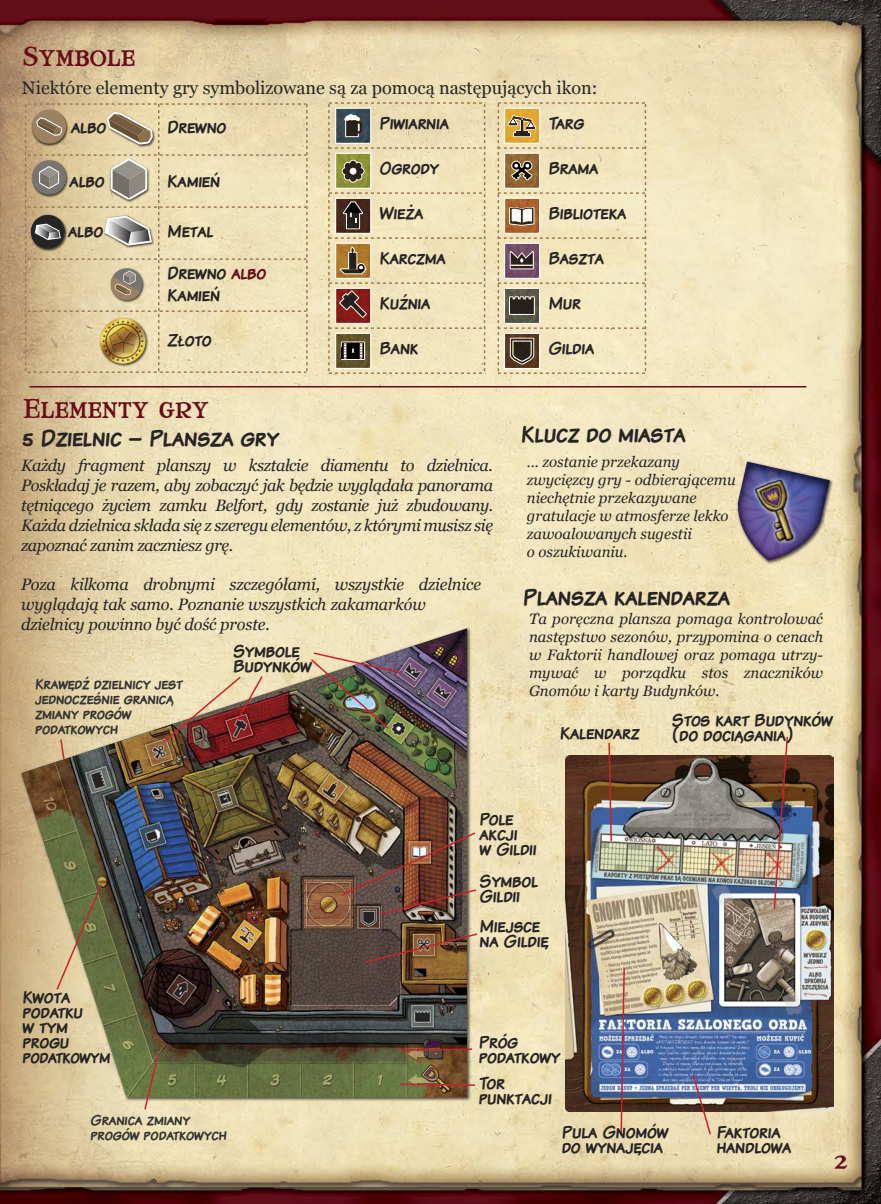
<style>
.page{position:relative;width:881px;height:1204px;background:#fff}
.page>*{position:absolute;margin:0;border:0;box-sizing:border-box;transform-origin:0 0}
.t1{font:24px "Komika Display Kaps";letter-spacing:.025em;color:#272425}
.t2{font:24px "Mary Jane Small Caps";letter-spacing:.025em;color:#680c18}
.t3{font:18px/15px "Komika Display Kaps";letter-spacing:.025em;color:#272425}
.t4{font:18px "Georgia";color:#272425}
.t5{font:italic 16.5px/19.8px "Georgia";letter-spacing:-.01em;color:#272425;text-align:justify}
.t6{font:italic 15px/18px "Georgia";color:#272425;text-align:justify}
.t7{font:15px/15px "Komika Display Kaps";letter-spacing:.025em;color:#333}
.s1{color:#680c18}
.s2{font-size:15px}
</style>
<div class="page">
<img style="left:0;top:0;width:880px;height:1203px">
<img style="left:565px;top:755px;width:268px;height:356px">
<img style="left:19px;top:626px;width:453px;height:476px">
<img style="left:21px;top:628px;width:445px;height:469px">
<img style="left:89px;top:373px;width:69px;height:3px">
<img style="left:364px;top:932px;width:114px;height:31px">
<img style="left:161px;top:674px;width:103px;height:69px">
<svg style="left:55px;top:882px;width:48px;height:109px;background:#969165"></svg>
<hr style="left:30px;top:386px;width:776px;height:1px;background:#680c18">
<svg style="left:607px;top:741px;width:5px;height:101px"></svg>
<img style="left:772px;top:735px;width:16px;height:175px">
<svg style="left:619px;top:966px;width:6px;height:170px"></svg>
<svg style="left:691px;top:1073px;width:20px;height:62px"></svg>
<img style="left:340px;top:831px;width:137px;height:84px">
<svg style="left:143px;top:1051px;width:17px;height:60px"></svg>
<img style="left:309px;top:651px;width:93px;height:79px">
<svg style="left:59px;top:737px;width:7px;height:23px"></svg>
<svg style="left:397px;top:1047px;width:76px;height:4px"></svg>
<svg style="left:398px;top:1082px;width:78px;height:4px"></svg>
<svg style="left:25px;top:103px;width:282px;height:270px;background:#dccca4"></svg>
<svg style="left:328px;top:102px;width:157px;height:272px;background:#dccda7"></svg>
<img style="left:336px;top:199px;width:34px;height:34px">
<svg style="left:497px;top:102px;width:149px;height:272px;background:#e2d2ad"></svg>
<img style="left:505px;top:334px;width:34px;height:34px">
<img style="left:709px;top:444px;width:140px;height:146px">
<img style="left:733px;top:461px;width:96px;height:99px">
<p class="t2" style="left:23px;top:39px;width:113px">Symbole</p>
<p class="t4" style="left:22px;top:76px;width:576px">Niektóre elementy gry symbolizowane są za pomocą następujących ikon:</p>
<p class="t3" style="left:71px;top:119px;width:36px">albo</p>
<p class="t3" style="left:167px;top:119px;width:60px">Drewno</p>
<p class="t3" style="left:70px;top:172px;width:36px">albo</p>
<p class="t3" style="left:167px;top:172px;width:54px">Kamień</p>
<p class="t3" style="left:68px;top:223px;width:36px">albo</p>
<p class="t3" style="left:167px;top:223px;width:47px">Metal</p>
<p class="t3" style="left:167px;top:262px;width:100px;line-height:21.6px">Drewno <span class="s1">albo<br></span>Kamień</p>
<p class="t3" style="left:167px;top:331px;width:45px">Z<span class="s2">Ł</span>oto</p>
<p class="t2" style="left:23px;top:391px;width:187px">Elementy gry</p>
<p class="t1" style="left:23px;top:423px;width:256px">5 Dzielnic – Plansza gry</p>
<p class="t3" style="left:379px;top:115px;width:70px">Piwiarnia</p>
<p class="t3" style="left:379px;top:160px;width:60px">Ogrody</p>
<p class="t3" style="left:379px;top:205px;width:45px">Wieża</p>
<p class="t3" style="left:379px;top:250px;width:67px">Karczma</p>
<p class="t3" style="left:379px;top:295px;width:52px">Kuźnia</p>
<p class="t3" style="left:379px;top:340px;width:40px">Bank</p>
<p class="t5" style="left:21px;top:456px;width:473px">Każdy fragment planszy w kształcie diamentu to dzielnica.<br>Poskładaj je razem, aby zobaczyć jak będzie wyglądała panorama tętniącego życiem zamku Belfort, gdy zostanie już zbudowany.<br>Każda dzielnica składa się z szeregu elementów, z którymi musisz się zapoznać zanim zaczniesz grę.</p>
<p class="t5" style="left:21px;top:574px;width:461px;text-align:left">Poza kilkoma drobnymi szczegółami, wszystkie dzielnice wyglądają tak samo. Poznanie wszystkich zakamarków dzielnicy powinno być dość proste.</p>
<p class="t7" style="left:35px;top:676px;width:148px">Krawędź dzielnicy jest jednocześnie granicą zmiany progów podatkowych</p>
<p class="t3" style="left:233px;top:642px;width:80px">Symbole<br>Budynków</p>
<p class="t3" style="left:548px;top:115px;width:37px">Targ</p>
<p class="t3" style="left:548px;top:160px;width:51px">Brama</p>
<p class="t3" style="left:548px;top:205px;width:79px">Biblioteka</p>
<p class="t3" style="left:548px;top:250px;width:56px">Baszta</p>
<p class="t3" style="left:548px;top:295px;width:33px">Mur</p>
<p class="t3" style="left:548px;top:340px;width:47px">Gildia</p>
<p class="t1" style="left:520px;top:419px;width:166px">Klucz do miasta</p>
<p class="t6" style="left:526px;top:453px;width:210px;text-align:left">… zostanie przekazany zwycięzcy gry - odbierającemu niechętnie przekazywane gratulacje w atmosferze lekko zawoalowanych sugestii<br>o oszukiwaniu.</p>
<p class="t1" style="left:522px;top:581px;width:208px">Plansza kalendarza</p>
<p class="t6" style="left:529px;top:610px;width:295px">Ta poręczna plansza pomaga kontrolować następstwo sezonów, przypomina o cenach w Faktorii handlowej oraz pomaga utrzy&shy;mywać w porządku stos znaczników Gnomów i karty Budynków.</p>
<p class="t3" style="left:559px;top:724px;width:81px">Kalendarz</p>
<p class="t3" style="left:671px;top:711px;width:162px">Stos kart Budynków (do dociągania)</p>
<p class="t3" style="left:479px;top:810px;width:58px">Pole akcji<br>w Gildii</p>
<p class="t3" style="left:479px;top:872px;width:59px">Symbol<br>Gildii</p>
<p class="t3" style="left:22px;top:988px;width:89px">Kwota podatku<br>w tym progu podatkowym</p>
<p class="t7" style="left:90px;top:1111px;width:137px">Granica zmiany progów podatkowych</p>
<p class="t3" style="left:479px;top:917px;width:70px">Miejsce na Gildię</p>
<p class="t3" style="left:478px;top:1033px;width:82px">Próg podatkowy</p>
<p class="t3" style="left:478px;top:1074px;width:74px">Tor punktacji</p>
<p class="t3" style="left:561px;top:1123px;width:107px">Pula Gnomów do wynajęcia</p>
<p class="t3" style="left:716px;top:1123px;width:75px">Faktoria handlowa</p>
<p class="t2" style="left:833px;top:1141px;width:15px">2</p>
</div>
